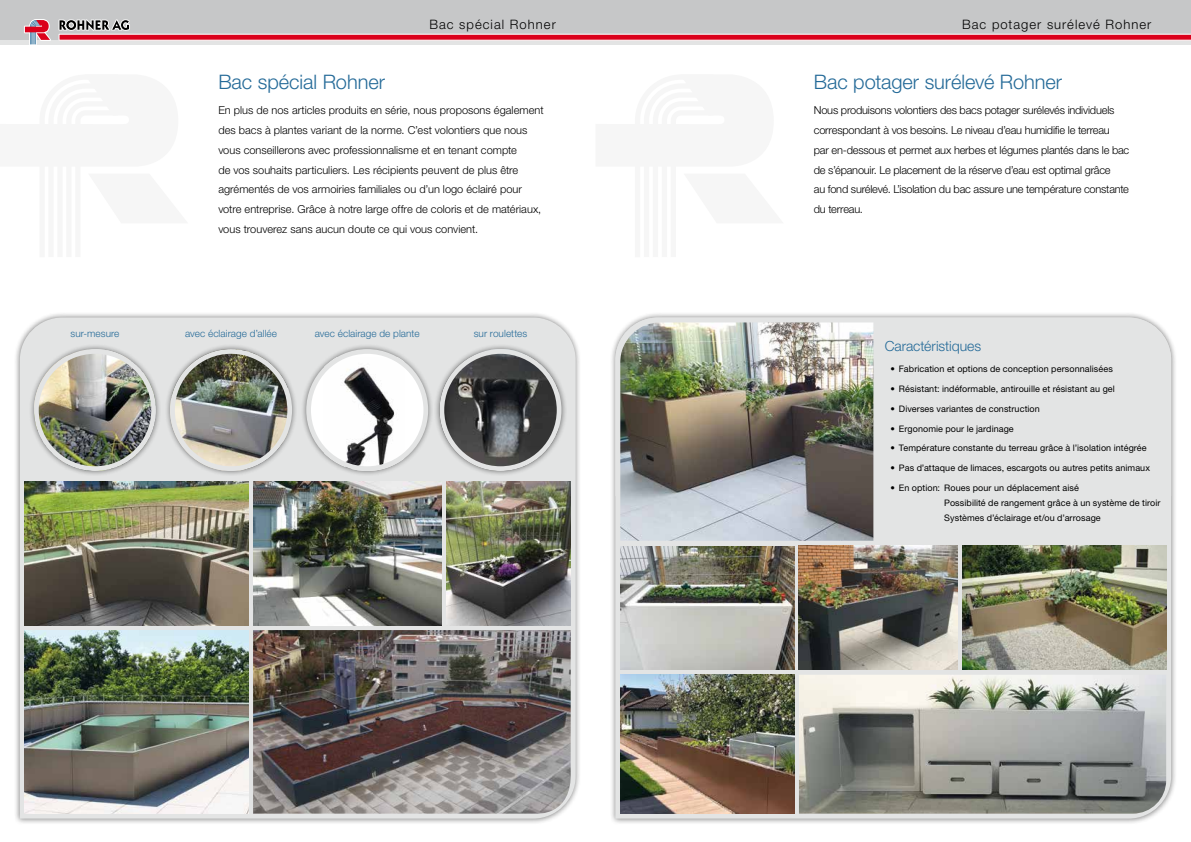
<style>
.page{position:relative;width:1191px;height:842px;background:#fff}
.page>*{position:absolute;margin:0;border:0;box-sizing:border-box;transform-origin:0 0}
.t1{font:300 20px "Helvetica Neue LT Std";letter-spacing:-.005em;color:#246a98}
.t2{font:300 14px "Helvetica Neue LT Std";letter-spacing:-.005em;color:#246a98}
.t3{font:300 13px "Helvetica Neue LT Std";letter-spacing:.08em;color:#000}
.t4{font:300 11px/19.8px "Helvetica Neue LT Std";letter-spacing:-.01em;color:#000}
.t5{font:300 10px "Helvetica Neue LT Std";letter-spacing:.005em;color:#246a98}
.t6{font:9px/14.9px "Helvetica Neue LT Std";letter-spacing:.01em;color:#000}
</style>
<div class="page">
<div style="left:0;top:0;width:1191px;height:45px;background:#e3e4e4"></div>
<div style="left:0;top:0;width:1191px;height:40px;background:#c6c7c8"></div>
<svg style="left:24px;top:19px;width:27px;height:26px"></svg>
<svg style="left:59px;top:19px;width:1132px;height:22px"></svg>
<div style="left:14px;top:311px;width:568px;height:513px;background:#000;opacity:.5"></div>
<svg style="left:17px;top:315px;width:561px;height:506px;background:#dcdddd"></svg>
<div style="left:28px;top:343px;width:134px;height:134px;background:#000;opacity:.5"></div>
<img style="left:34px;top:349px;width:122px;height:122px;border-radius:61px">
<div style="left:34px;top:349px;width:122px;height:122px;border:5px solid #e3e4e4;border-radius:50%"></div>
<div style="left:434px;top:343px;width:133px;height:134px;background:#000;opacity:.5"></div>
<img style="left:439px;top:349px;width:119px;height:122px">
<div style="left:439px;top:349px;width:122px;height:122px;border:5px solid #e3e4e4;border-radius:50%"></div>
<div style="left:301px;top:343px;width:133px;height:134px;background:#000;opacity:.5"></div>
<svg style="left:308px;top:351px;width:118px;height:118px"></svg>
<img style="left:324px;top:357px;width:80px;height:114px">
<div style="left:306px;top:349px;width:122px;height:122px;border:5px solid #e3e4e4;border-radius:50%"></div>
<div style="left:164px;top:343px;width:134px;height:134px;background:#000;opacity:.5"></div>
<img style="left:170px;top:349px;width:118px;height:121px">
<div style="left:170px;top:349px;width:122px;height:122px;border:5px solid #e3e4e4;border-radius:50%"></div>
<img style="left:25px;top:630px;width:223px;height:184px">
<img style="left:446px;top:481px;width:124px;height:144px">
<img style="left:253px;top:481px;width:188px;height:144px">
<img style="left:253px;top:630px;width:319px;height:185px">
<div style="left:609px;top:311px;width:568px;height:513px;background:#000;opacity:.5"></div>
<svg style="left:613px;top:499px;width:560px;height:322px;background:#ddd"></svg>
<div style="left:613px;top:315px;width:560px;height:184px;background:#e3e4e4"></div>
<img style="left:799px;top:546px;width:158px;height:124px">
<img style="left:962px;top:546px;width:204px;height:124px">
<img style="left:799px;top:675px;width:367px;height:139px">
<img style="left:620px;top:322px;width:253px;height:219px">
<img style="left:620px;top:675px;width:174px;height:139px">
<img style="left:25px;top:481px;width:223px;height:144px">
<img style="left:620px;top:546px;width:174px;height:124px">
<p class="t3" style="left:429px;top:17px;width:128px">Bac spécial Rohner</p>
<h1 class="t1" style="left:218px;top:70px;width:168px">Bac spécial Rohner</h1>
<p class="t4" style="left:218px;top:100px;width:327px">En plus de nos articles produits en série, nous proposons également des bacs à plantes variant de la norme. C’est volontiers que nous vous conseillerons avec professionnalisme et en tenant compte<br>de vos souhaits particuliers. Les récipients peuvent de plus être agrémentés de vos armoiries familiales ou d’un logo éclairé pour votre entreprise. Grâce à notre large offre de coloris et de matériaux, vous trouverez sans aucun doute ce qui vous convient.</p>
<p class="t5" style="left:71px;top:328px;width:50px">sur-mesure</p>
<p class="t5" style="left:185px;top:328px;width:93px">avec éclairage d’allée</p>
<p class="t5" style="left:315px;top:328px;width:106px">avec éclairage de plante</p>
<p class="t5" style="left:474px;top:328px;width:55px">sur roulettes</p>
<p class="t3" style="left:962px;top:17px;width:190px">Bac potager surélevé Rohner</p>
<h1 class="t1" style="left:814px;top:70px;width:250px">Bac potager surélevé Rohner</h1>
<p class="t4" style="left:814px;top:100px;width:317px">Nous produisons volontiers des bacs potager surélevés individuels correspondant à vos besoins. Le niveau d’eau humidifie le terreau<br>par en-dessous et permet aux herbes et légumes plantés dans le bac de s’épanouir. Le placement de la réserve d’eau est optimal grâce<br>au fond surélevé. L’isolation du bac assure une température constante du terreau.</p>
<p class="t2" style="left:884px;top:338px;width:98px">Caractéristiques</p>
<p class="t6" style="left:890px;top:361px;width:224px">• Fabrication et options de conception personnalisées</p>
<p class="t6" style="left:890px;top:381px;width:226px">• Résistant: indéformable, antirouille et résistant au gel</p>
<p class="t6" style="left:890px;top:401px;width:151px">• Diverses variantes de construction</p>
<p class="t6" style="left:890px;top:421px;width:125px">• Ergonomie pour le jardinage</p>
<p class="t6" style="left:890px;top:441px;width:258px">• Température constante du terreau grâce à l’isolation intégrée</p>
<p class="t6" style="left:890px;top:461px;width:261px">• Pas d’attaque de limaces, escargots ou autres petits animaux</p>
<p class="t6" style="left:944px;top:480px;width:218px;text-indent:-54px">• En option: Roues pour un déplacement aisé<br>Possibilité de rangement grâce à un système de tiroir<br>Systèmes d’éclairage et/ou d’arrosage</p>
</div>
